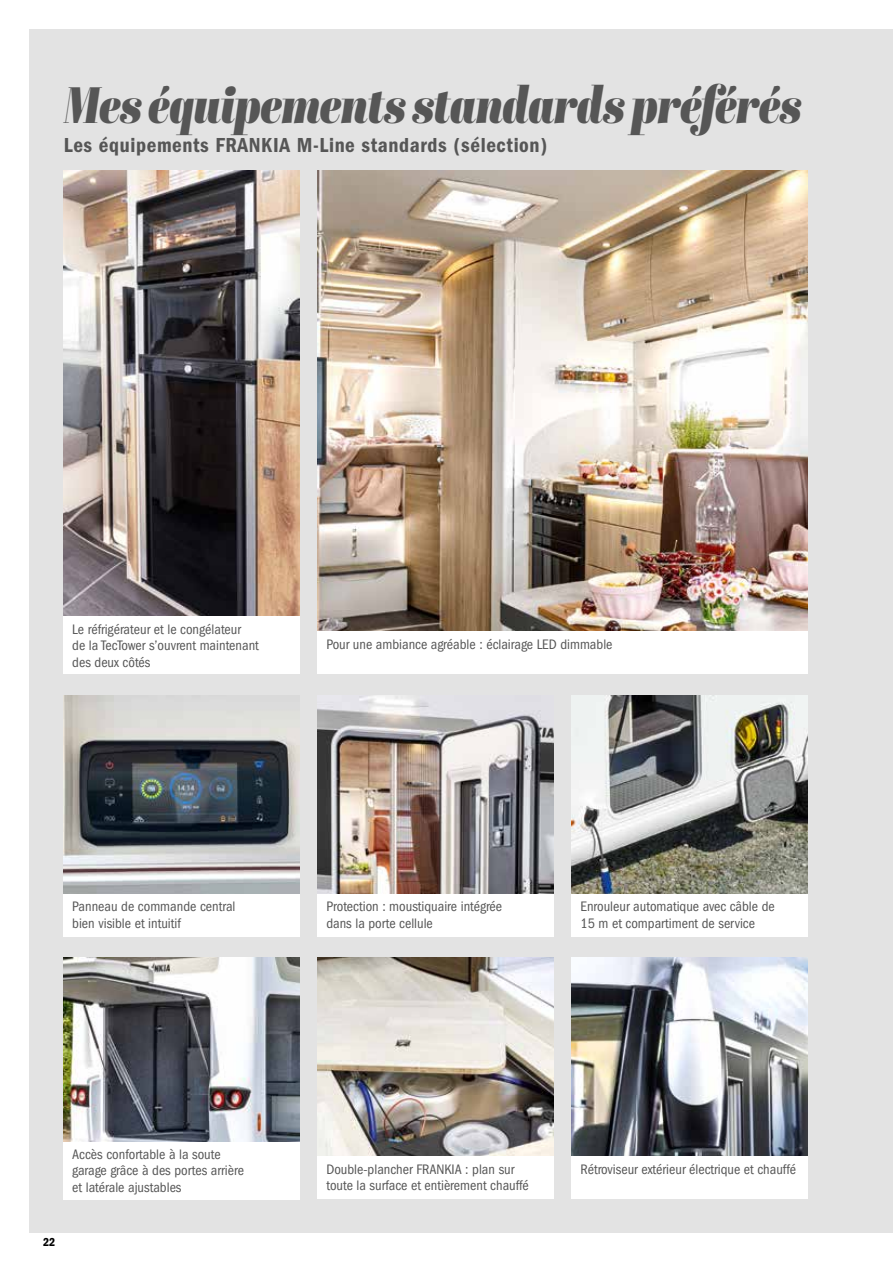
<style>
.page{position:relative;width:893px;height:1263px;background:#fff}
.page>*{position:absolute;margin:0;border:0;box-sizing:border-box;transform-origin:0 0}
.t1{font:italic 51px "Abril Display Bl";letter-spacing:-.01em;color:#565656;scale:.87 1}
.t2{font:600 condensed 21px "Franklin Gothic";letter-spacing:.03em;color:#565656}
.t3{font:condensed 14.25px/16.5px "Franklin Gothic";color:#565656}
.t4{font:600 condensed 12px "Franklin Gothic";color:#000}
</style>
<div class="page">
<div style="left:30px;top:30px;width:863px;height:1203px;background:#e3e3e3"></div>
<img style="left:318px;top:170px;width:490px;height:461px">
<img style="left:64px;top:170px;width:236px;height:447px">
<img style="left:64px;top:695px;width:236px;height:199px">
<img style="left:64px;top:958px;width:236px;height:184px">
<img style="left:318px;top:695px;width:236px;height:199px">
<img style="left:318px;top:958px;width:236px;height:199px">
<img style="left:572px;top:695px;width:236px;height:199px">
<img style="left:572px;top:958px;width:236px;height:199px">
<div style="left:318px;top:631px;width:490px;height:43px;background:#fff"></div>
<div style="left:64px;top:617px;width:236px;height:57px;background:#fff"></div>
<div style="left:64px;top:894px;width:236px;height:42px;background:#fff"></div>
<div style="left:64px;top:1142px;width:236px;height:57px;background:#fff"></div>
<div style="left:318px;top:894px;width:236px;height:42px;background:#fff"></div>
<div style="left:318px;top:1157px;width:236px;height:42px;background:#fff"></div>
<div style="left:572px;top:894px;width:236px;height:42px;background:#fff"></div>
<div style="left:572px;top:1157px;width:236px;height:42px;background:#fff"></div>
<h1 class="t1" style="left:64px;top:69px;width:849px">Mes équipements standards préférés</h1>
<h2 class="t2" style="left:64px;top:133px;width:485px">Les équipements FRANKIA M-Line standards (sélection)</h2>
<p class="t3" style="left:72px;top:621px;width:188px">Le réfrigérateur et le congélateur<br>de la TecTower s’ouvrent maintenant des deux côtés</p>
<p class="t3" style="left:326px;top:636px;width:288px">Pour une ambiance agréable : éclairage LED dimmable</p>
<p class="t3" style="left:72px;top:898px;width:165px">Panneau de commande central bien visible et intuitif</p>
<p class="t3" style="left:326px;top:898px;width:177px">Protection : moustiquaire intégrée dans la porte cellule</p>
<p class="t3" style="left:580px;top:898px;width:196px">Enrouleur automatique avec câble de<br>15 m et compartiment de service</p>
<p class="t4" style="left:43px;top:1235px;width:14px">22</p>
<p class="t3" style="left:72px;top:1146px;width:173px">Accès confortable à la soute garage grâce à des portes arrière et latérale ajustables</p>
<p class="t3" style="left:326px;top:1161px;width:204px">Double-plancher FRANKIA : plan sur toute la surface et entièrement chauffé</p>
<p class="t3" style="left:580px;top:1161px;width:217px">Rétroviseur extérieur électrique et chauffé</p>
</div>
